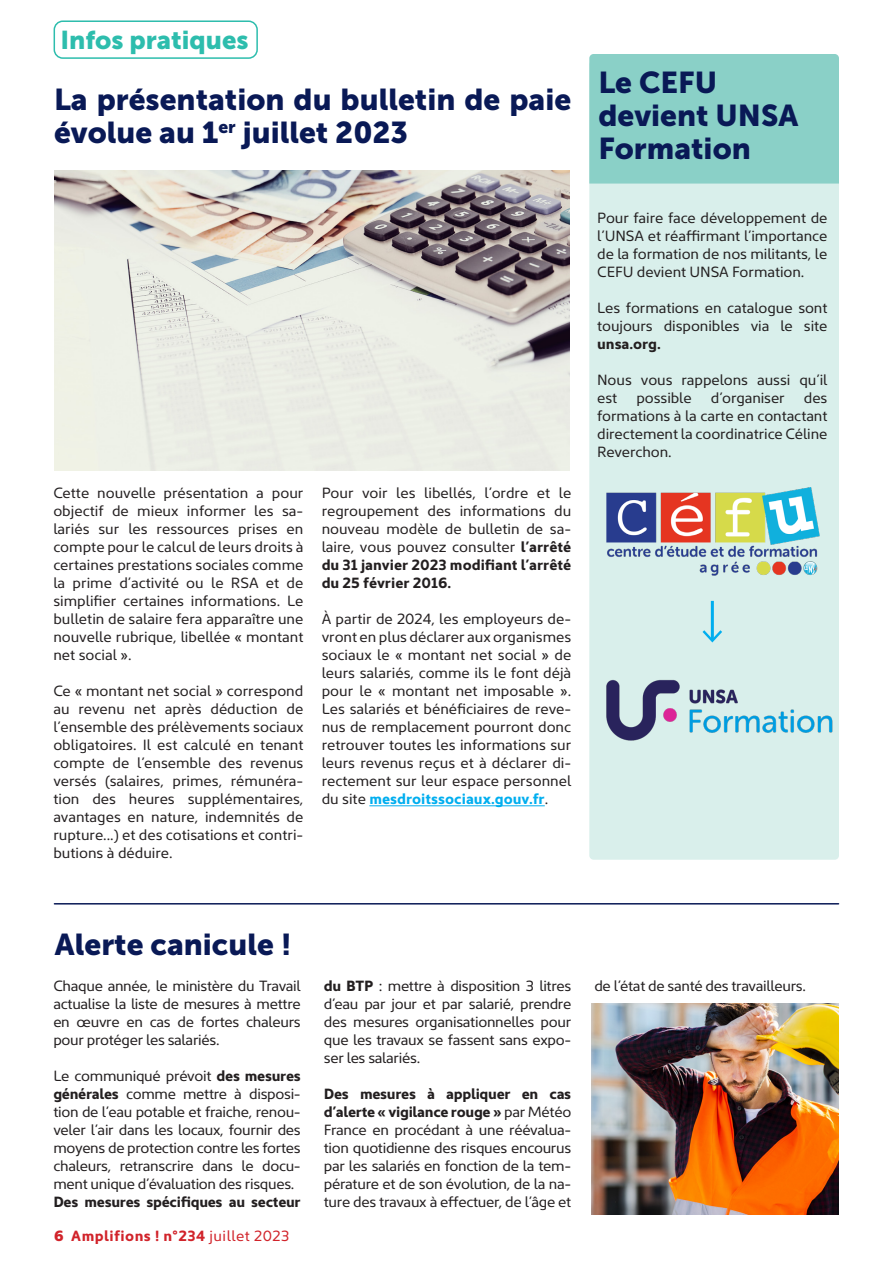
<style>
.page{position:relative;width:893px;height:1263px;background:#fff}
.page>*{position:absolute;margin:0;border:0;box-sizing:border-box;transform-origin:0 0}
.t1{font:30px/33px "Museo Sans 900";color:#091956}
.t2{font:25.65px "Museo Sans 900";color:#2dbdad}
.t3{font:15px/18px "Kyrial Sans Pro";letter-spacing:-.005em;color:#231f20;text-align:justify}
.t4{font:700 15px "Kyrial Sans Pro";letter-spacing:-.02em;color:#231f20}
.t5{font:700 15px "Kyrial Sans Pro";letter-spacing:.03em;color:#d1232a}
.s1{font-weight:700}
.s2{font-weight:700;color:#00aeef}
.s3{font-weight:900}
.s4{font-weight:400}
</style>
<div class="page">
<div style="left:589px;top:60px;width:250px;height:800px;background:#d9efeb;border-radius:4px"></div>
<div style="left:589px;top:54px;width:250px;height:130px;background:#8ad0c7"></div>
<div style="left:54px;top:20px;width:204px;height:39px;border:2px solid #2dbdad;border-radius:9px"></div>
<hr style="left:54px;top:903px;width:784px;height:1px;background:#091956">
<hr style="left:369px;top:805px;width:176px;height:1px;background:#00aeef">
<img style="left:55px;top:171px;width:515px;height:300px">
<img style="left:591px;top:1004px;width:248px;height:211px">
<img style="left:606px;top:487px;width:214px;height:89px">
<img style="left:606px;top:679px;width:227px;height:62px">
<hr style="left:711px;top:601px;width:3px;height:39px;background:#00aeef">
<svg style="left:702px;top:630px;width:20px;height:12px"></svg>
<p class="t2" style="left:60px;top:25px;width:190px">Infos pratiques</p>
<p class="t1" style="left:54px;top:83px;width:519px">La présentation du bulletin de paie évolue au 1<sup>er</sup> juillet 2023</p>
<p class="t3" style="left:53px;top:483px;width:252px">Cette nouvelle présentation a pour objectif de mieux informer les sa&shy;lariés sur les ressources prises en compte pour le calcul de leurs droits à certaines prestations sociales comme la prime d’activité ou le RSA et de simplifier certaines informations. Le bulletin de salaire fera apparaître une nouvelle rubrique, libellée « montant net social ».</p>
<p class="t3" style="left:53px;top:681px;width:252px">Ce « montant net social » correspond au revenu net après déduction de l’ensemble des prélèvements sociaux obligatoires. Il est calculé en tenant compte de l’ensemble des revenus versés (salaires, primes, rémunéra&shy;tion des heures supplémentaires, avantages en nature, indemnités de rupture...) et des cotisations et contri&shy;butions à déduire.</p>
<p class="t3" style="left:322px;top:483px;width:251px">Pour voir les libellés, l’ordre et le regroupement des informations du nouveau modèle de bulletin de sa&shy;laire, vous pouvez consulter <span class="s1">l’arrêté du 31 janvier 2023 modifiant l’arrêté du 25 février 2016.</span></p>
<p class="t3" style="left:322px;top:609px;width:251px">À partir de 2024, les employeurs de&shy;vront en plus déclarer aux organismes sociaux le « montant net social » de leurs salariés, comme ils le font déjà pour le « montant net imposable ».<br>Les salariés et bénéficiaires de reve&shy;nus de remplacement pourront donc retrouver toutes les informations sur leurs revenus reçus et à déclarer di&shy;rectement sur leur espace personnel du site <span class="s2">mesdroitssociaux.gouv.fr</span>.</p>
<p class="t1" style="left:598px;top:66px;width:120px">Le CEFU</p>
<p class="t1" style="left:598px;top:99px;width:201px">devient UNSA<br>Formation</p>
<p class="t3" style="left:597px;top:208px;width:232px">Pour faire face développement de l’UNSA et réaffirmant l’importance de la formation de nos militants, le CEFU devient UNSA Formation.</p>
<p class="t3" style="left:597px;top:298px;width:232px">Les formations en catalogue sont toujours disponibles via le site <span class="s1">unsa.org.</span></p>
<p class="t3" style="left:597px;top:370px;width:232px">Nous vous rappelons aussi qu’il est</p>
<p class="t3" style="left:597px;top:388px;width:232px;text-indent:207px">des formations à la carte en contactant directement la coordinatrice Céline Reverchon.</p>
<p class="t3" style="left:636px;top:388px;width:57px">possible</p>
<p class="t3" style="left:711px;top:388px;width:75px">d’organiser</p>
<p class="t1" style="left:55px;top:927px;width:238px">Alerte canicule !</p>
<p class="t3" style="left:53px;top:976px;width:249px">Chaque année, le ministère du Travail actualise la liste de mesures à mettre en œuvre en cas de fortes chaleurs pour protéger les salariés.</p>
<p class="t3" style="left:53px;top:1066px;width:249px">Le communiqué prévoit <span class="s1">des mesures générales</span> comme mettre à disposi&shy;tion de l’eau potable et fraiche, renou&shy;veler l’air dans les locaux, fournir des moyens de protection contre les fortes chaleurs, retranscrire dans le docu&shy;ment unique d’évaluation des risques.</p>
<p class="t4" style="left:53px;top:1191px;width:249px">Des mesures spécifiques au secteur</p>
<p class="t5" style="left:54px;top:1225px;width:237px"><span class="s3">6</span> Amplifions ! n°234 <span class="s4">juillet 2023</span></p>
<p class="t3" style="left:324px;top:976px;width:249px"><span class="s1">du BTP</span> : mettre à disposition 3 litres d’eau par jour et par salarié, prendre des mesures organisationnelles pour que les travaux se fassent sans expo&shy;ser les salariés.</p>
<p class="t3" style="left:324px;top:1084px;width:249px"><span class="s1">Des mesures à appliquer en cas d’alerte « vigilance rouge »</span> par Météo France en procédant à une réévalua&shy;tion quotidienne des risques encourus par les salariés en fonction de la tem&shy;pérature et de son évolution, de la na&shy;ture des travaux à effectuer, de l’âge et</p>
<p class="t3" style="left:594px;top:976px;width:213px">de l’état de santé des travailleurs.</p>
</div>
